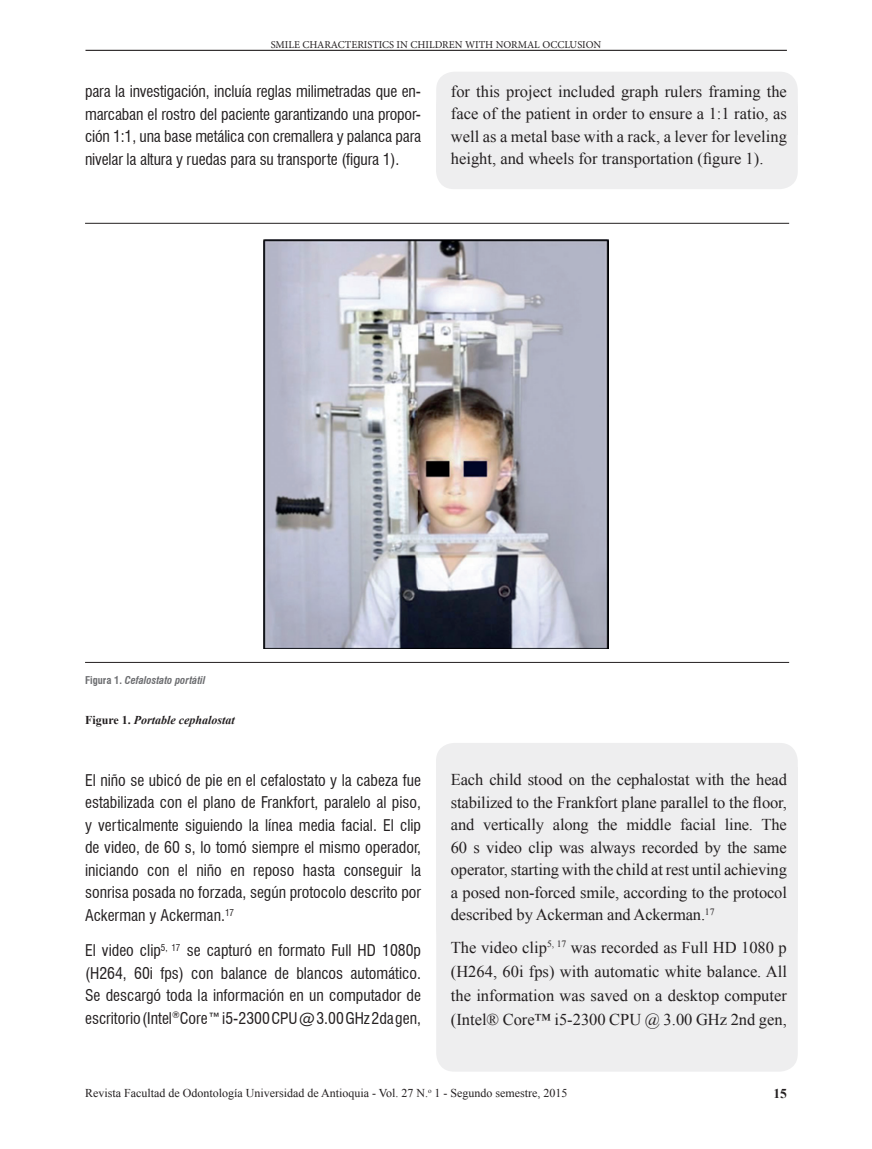
<style>
.page{position:relative;width:872px;height:1149px;background:#fff}
.page>*{position:absolute;margin:0;border:0;box-sizing:border-box;transform-origin:0 0}
.t1{font:16.5px/22.5px "Times New Roman";color:#231f20;text-align:justify}
.t2{font:condensed 15.75px/22.5px "Swiss 721 BT";color:#231f20;text-align:justify}
.t3{font:700 13.5px "Times New Roman";color:#231f20}
.t4{font:12px "Times New Roman";color:#231f20}
.t5{font:italic 700 12px "Times New Roman";color:#231f20}
.t6{font:10.5px "Minion Pro";color:#231f20}
.t7{font:italic 700 condensed 10.5px "Swiss 721 BT";color:#6c6d70}
.s1{font-style:normal}
</style>
<div class="page">
<hr style="left:85px;top:50px;width:702px;height:1px;background:#231f20">
<div style="left:436px;top:72px;width:361px;height:999px;background:#eeeeef;border-radius:18px"></div>
<div style="left:418px;top:135px;width:391px;height:631px;background:#fff"></div>
<div style="left:436px;top:742px;width:361px;height:203px;background:#eeeeef;border-radius:18px"></div>
<div style="left:436px;top:89px;width:361px;height:100px;background:#eeeeef;border-radius:18px"></div>
<img style="left:264px;top:240px;width:344px;height:408px">
<hr style="left:85px;top:223px;width:704px;height:1px;background:#231f20">
<hr style="left:85px;top:661px;width:704px;height:1px;background:#231f20">
<p class="t6" style="left:271px;top:37px;width:332px">SMILE CHARACTERISTICS IN CHILDREN WITH NORMAL OCCLUSION</p>
<p class="t2" style="left:85px;top:80px;width:337px">para la investigación, incluía reglas milimetradas que en&shy;marcaban el rostro del paciente garantizando una propor&shy;ción 1:1, una base metálica con cremallera y palanca para nivelar la altura y ruedas para su transporte (figura 1).</p>
<p class="t1" style="left:451px;top:79px;width:337px">for this project included graph rulers framing the face of the patient in order to ensure a 1:1 ratio, as well as a metal base with a rack, a lever for leveling height, and wheels for transportation (figure 1).</p>
<p class="t7" style="left:85px;top:673px;width:122px"><span class="s1">Figura 1.</span> Cefalostato portátil</p>
<p class="t5" style="left:85px;top:711px;width:151px"><span class="s1">figure 1.</span> Portable cephalostat</p>
<p class="t2" style="left:85px;top:768px;width:337px">El niño se ubicó de pie en el cefalostato y la cabeza fue estabilizada con el plano de Frankfort, paralelo al piso, y verticalmente siguiendo la línea media facial. El clip de video, de 60 s, lo tomó siempre el mismo operador, iniciando con el niño en reposo hasta conseguir la sonrisa posada no forzada, según protocolo descrito por Ackerman y Ackerman.<sup>17</sup></p>
<p class="t2" style="left:85px;top:938px;width:337px">El video clip<sup>5,</sup> <sup>17</sup> se capturó en formato Full HD 1080p (H264, 60i fps) con balance de blancos automático.<br>Se descargó toda la información en un computador de escritorio (Intel<sup>®</sup>Core™ i5-2300 CPU @ 3.00 GHz 2da gen,</p>
<p class="t1" style="left:451px;top:768px;width:337px">Each child stood on the cephalostat with the head stabilized to the Frankfort plane parallel to the floor, and vertically along the middle facial line. The 60 s video clip was always recorded by the same operator, starting with the child at rest until achieving a posed non-forced smile, according to the protocol described by Ackerman and Ackerman.<sup>17</sup></p>
<p class="t1" style="left:451px;top:934px;width:337px;line-height:24px">The video clip<sup>5,</sup> <sup>17</sup> was recorded as Full HD 1080 p (H264, 60i fps) with automatic white balance. All the information was saved on a desktop computer (Intel® Core™ i5-2300 CPU @ 3.00 GHz 2nd gen,</p>
<p class="t4" style="left:85px;top:1084px;width:484px">Revista Facultad de Odontología Universidad de Antioquia - Vol. 27 N.<sup>o</sup> 1 - Segundo semestre, 2015</p>
<p class="t3" style="left:773px;top:1083px;width:15px">15</p>
</div>
